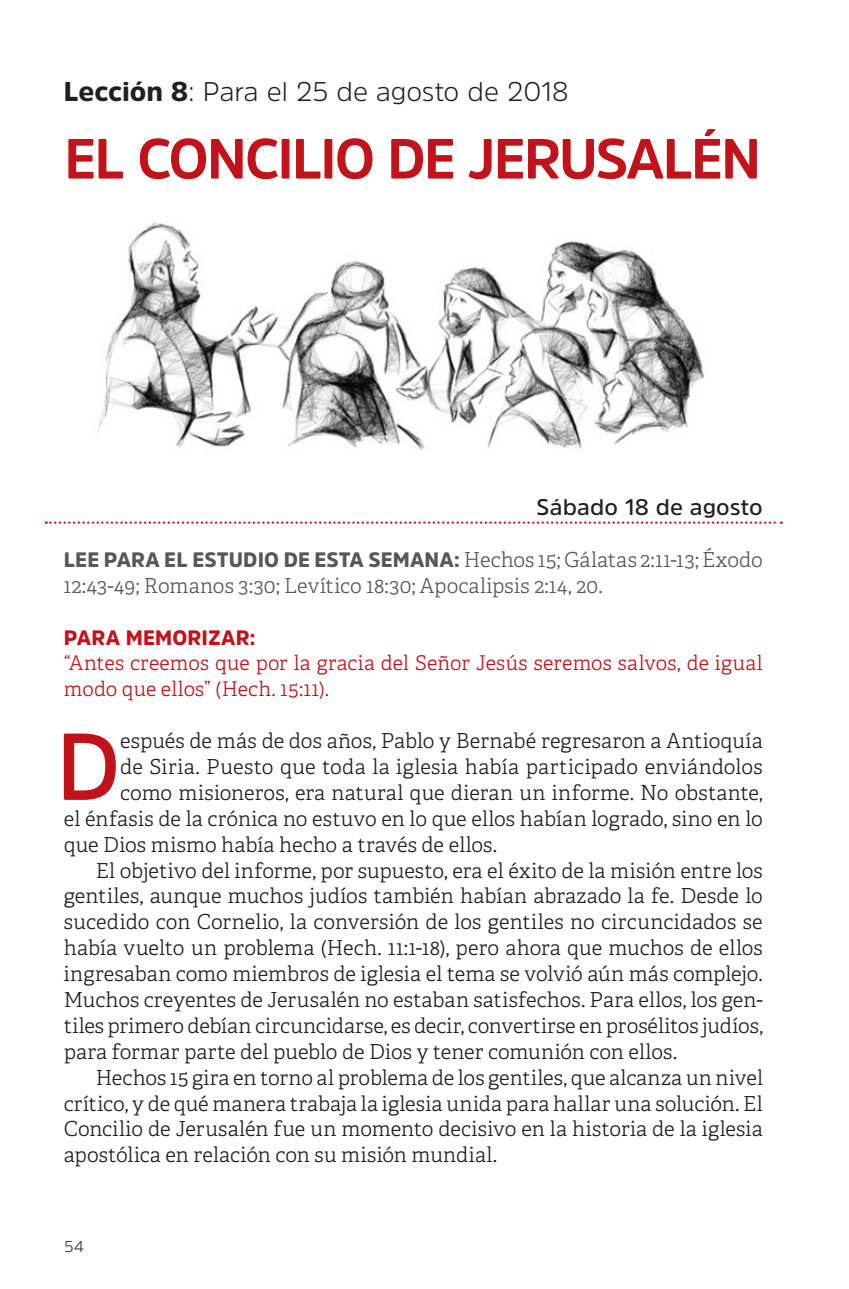
<style>
.page{position:relative;width:849px;height:1289px;background:#fff}
.page>*{position:absolute;margin:0;border:0;box-sizing:border-box;transform-origin:0 0}
.CUERPO_-_1P{font:600 94.27px "Amsi Pro";color:#c2131a}
.Título_Lección{font:700 56.25px "Amsi Pro";letter-spacing:-.035em;color:#c2131a}
.Lección_Nº{font:300 27px "Amsi Pro";letter-spacing:-.005em;color:#231f20}
.Fecha_Sábado{font:600 22.5px "Amsi Pro";letter-spacing:.005em;color:#231f20}
.CUERPO{font:300 20.7px/25.9px "Adelle Basic";letter-spacing:.005em;color:#231f20;text-align:justify}
.CUERPO_-_1P-2{font:300 20.7px "Adelle Basic";letter-spacing:.005em;color:#231f20}
.Lee_para_el_estudio{font:300 20.7px/25.9px "Adelle Basic";letter-spacing:.005em;color:#57585a}
.Para_Memorizar{font:900 20.7px "Amsi Pro";letter-spacing:.01em;color:#c2131a}
.Versículo_para_memor{font:300 20.25px/25.9px "Adelle Basic";letter-spacing:.01em;color:#c2131a}
.t1{font:300 15.75px "Amsi Pro";color:#231f20}
.s1{font-weight:900}
.s2{font-family:"Amsi Pro";font-weight:900}
</style>
<div class="page">
<svg style="left:46px;top:521px;width:735px;height:2px"></svg>
<img style="left:97px;top:222px;width:608px;height:229px">
<p class="Lección_Nº" style="left:64px;top:73px;width:506px"><span class="s1">Lección 8</span>: Para el 25 de agosto de 2018</p>
<p class="Título_Lección" style="left:64px;top:120px;width:698px">EL CONCILIO DE JERUSALÉN</p>
<p class="Fecha_Sábado" style="left:536px;top:492px;width:228px">Sábado 18 de agosto</p>
<p class="Lee_para_el_estudio" style="left:64px;top:546px;width:700px"><span class="s2">LEE PARA EL ESTUDIO DE ESTA SEMANA:</span> Hechos 15; Gálatas 2:11-13; Éxodo<br>12:43-49; Romanos 3:30; Levítico 18:30; Apocalipsis 2:14, 20.</p>
<p class="Para_Memorizar" style="left:64px;top:623px;width:193px">PARA MEMORIZAR:</p>
<p class="Versículo_para_memor" style="left:64px;top:650px;width:700px">“Antes creemos que por la gracia del Señor Jesús seremos salvos, de igual modo que ellos” (Hech. 15:11).</p>
<p class="CUERPO_-_1P" style="left:56px;top:702px;width:66px">D</p>
<p class="CUERPO_-_1P-2" style="left:120px;top:728px;width:643px">espués de más de dos años, Pablo y Bernabé regresaron a Antioquía</p>
<p class="CUERPO_-_1P-2" style="left:120px;top:754px;width:643px">de Siria. Puesto que toda la iglesia había participado enviándolos</p>
<p class="CUERPO_-_1P-2" style="left:120px;top:780px;width:644px">como misioneros, era natural que dieran un informe. No obstante,</p>
<p class="CUERPO_-_1P-2" style="left:64px;top:805px;width:700px">el énfasis de la crónica no estuvo en lo que ellos habían logrado, sino en lo</p>
<p class="CUERPO_-_1P-2" style="left:64px;top:831px;width:434px">que Dios mismo había hecho a través de ellos.</p>
<p class="CUERPO" style="left:64px;top:857px;width:700px;text-indent:32px">El objetivo del informe, por supuesto, era el éxito de la misión entre los gentiles, aunque muchos judíos también habían abrazado la fe. Desde lo sucedido con Cornelio, la conversión de los gentiles no circuncidados se había vuelto un problema (Hech. 11:1-18), pero ahora que muchos de ellos ingresaban como miembros de iglesia el tema se volvió aún más complejo.<br>Muchos creyentes de Jerusalén no estaban satisfechos. Para ellos, los gen&shy;tiles primero debían circuncidarse, es decir, convertirse en prosélitos judíos, para formar parte del pueblo de Dios y tener comunión con ellos.</p>
<p class="CUERPO" style="left:64px;top:1064px;width:700px;text-indent:32px">Hechos 15 gira en torno al problema de los gentiles, que alcanza un nivel crítico, y de qué manera trabaja la iglesia unida para hallar una solución. El Concilio de Jerusalén fue un momento decisivo en la historia de la iglesia apostólica en relación con su misión mundial.</p>
<p class="t1" style="left:64px;top:1235px;width:21px">54</p>
</div>
